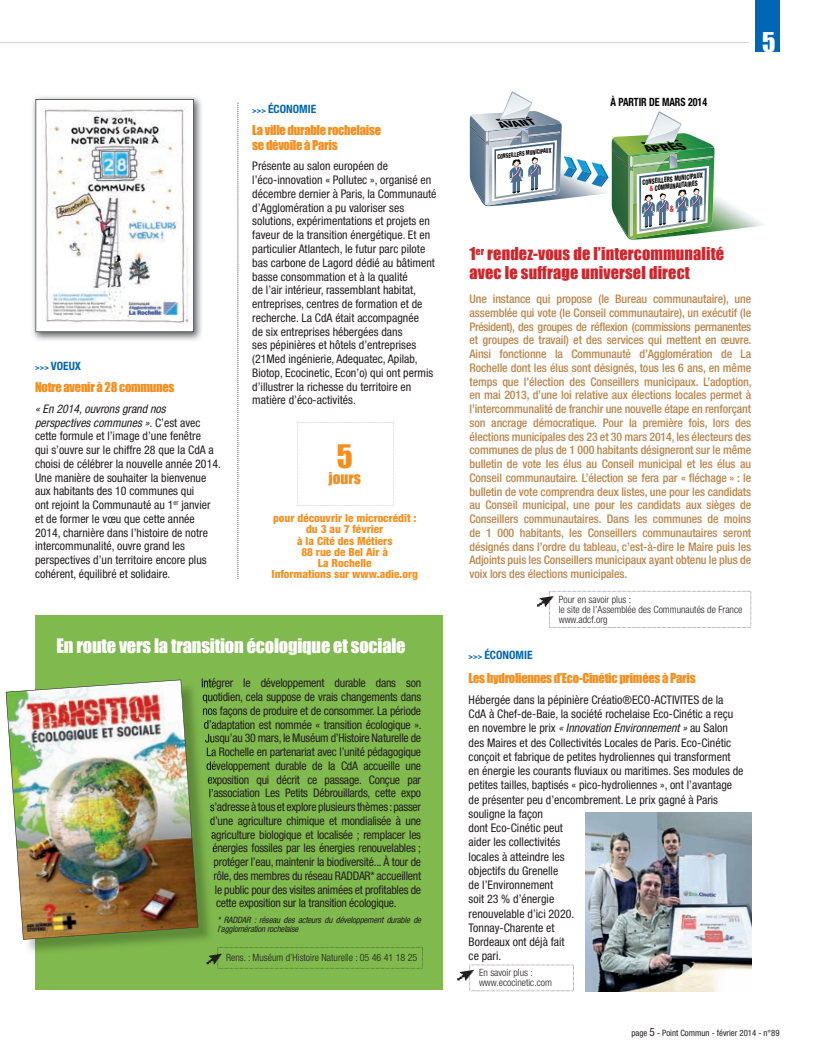
<style>
.page{position:relative;width:815px;height:1063px;background:#fff}
.page>*{position:absolute;margin:0;border:0;box-sizing:border-box;transform-origin:0 0}
.t1{font:29.75px "Impact";color:#f68e1e}
.t2{font:25px "Impact";color:#fff}
.t3{font:18.38px "Impact";letter-spacing:-.01em;color:#fff}
.t4{font:16.25px/18.8px "Impact";letter-spacing:.01em;color:#d1232a}
.t5{font:15px "Impact";color:#f68e1e}
.t6{font:12.5px/15px "Impact";letter-spacing:-.02em;color:#f68e1e}
.t7{font:condensed 11.88px/13.8px "Helvetica Neue";color:#231f20}
.t8{font:500 condensed 11.88px/13.8px "Helvetica Neue";letter-spacing:-.01em;color:#ba864d;text-align:justify}
.t9{font:condensed 11.88px "Helvetica Neue";letter-spacing:-.02em;color:#231f20}
.t10{font:700 condensed 11.5px "Helvetica Neue";color:#0166b3}
.t11{font:700 condensed 11.38px "Helvetica Neue";color:#000001;scale:.87 1}
.t12{font:800 condensed 11.25px/11.2px "Helvetica Neue";color:#f68e1e;text-align:center}
.t13{font:300 condensed 10px/10px "Helvetica Neue";color:#231f20}
.t14{font:italic 800 condensed 9.75px "Helvetica Neue";color:#000001;scale:1.53 1}
.t15{font:italic condensed 8.75px/8.8px "Helvetica Neue";letter-spacing:-.02em;color:#231f20}
.t16{font:condensed 8.75px "Helvetica Neue";color:#231f20}
.t17{font:italic 800 condensed 8.75px "Helvetica Neue";color:#000001;scale:1.53 1}
.t18{font:800 condensed 7.25px/7.2px "Helvetica Neue";color:#000001;text-align:center;scale:.76 1}
.t19{font:800 condensed 6.5px "Helvetica Neue";color:#000001;scale:.76 1}
.s1{font-size:7.75px}
.s2{font-style:italic}
.s3{color:#d62229}
.s4{font-size:11.25px}
</style>
<div class="page">
<svg style="left:298px;top:422px;width:96px;height:84px"></svg>
<div style="left:755px;top:0;width:25px;height:51px;background:#0166b3"></div>
<svg style="left:237px;top:103px;width:1px;height:476px"></svg>
<div style="left:35px;top:616px;width:408px;height:374px;background:#80b94e"></div>
<img style="left:33px;top:97px;width:169px;height:243px">
<svg style="left:35px;top:99px;width:159px;height:233px"></svg>
<svg style="left:457px;top:965px;width:117px;height:27px"></svg>
<svg style="left:537px;top:591px;width:215px;height:37px"></svg>
<svg style="left:206px;top:947px;width:217px;height:22px"></svg>
<img style="left:585px;top:812px;width:166px;height:179px">
<img style="left:28px;top:940px;width:7px;height:12px">
<svg style="left:202px;top:682px;width:12px;height:173px"></svg>
<img style="left:6px;top:680px;width:192px;height:260px">
<svg style="left:470px;top:91px;width:294px;height:149px"></svg>
<p class="t10" style="left:35px;top:359px;width:48px"><span class="s1">&gt;&gt;&gt;</span> VOEUX</p>
<p class="t6" style="left:35px;top:379px;width:141px">Notre avenir à 28 communes</p>
<p class="t7" style="left:35px;top:402px;width:187px"><span class="s2">« En 2014, ouvrons grand nos perspectives communes ».</span> C’est avec cette formule et l’image d’une fenêtre<br>qui s’ouvre sur le chiffre 28 que la CdA a choisi de célébrer la nouvelle année 2014.<br>Une manière de souhaiter la bienvenue aux habitants des 10 communes qui<br>ont rejoint la Communauté au 1<sup>er</sup> janvier et de former le vœu que cette année 2014, charnière dans l’histoire de notre intercommunalité, ouvre grand les perspectives d’un territoire encore plus cohérent, équilibré et solidaire.</p>
<p class="t10" style="left:252px;top:102px;width:65px"><span class="s1">&gt;&gt;&gt;</span> ÉCONOMIE</p>
<p class="t6" style="left:252px;top:122px;width:130px">La ville durable rochelaise se dévoile à Paris</p>
<p class="t7" style="left:252px;top:159px;width:186px">Présente au salon européen de l’éco-innovation « Pollutec », organisé en décembre dernier à Paris, la Communauté d’Agglomération a pu valoriser ses solutions, expérimentations et projets en faveur de la transition énergétique. Et en particulier Atlantech, le futur parc pilote bas carbone de Lagord dédié au bâtiment basse consommation et à la qualité<br>de l’air intérieur, rassemblant habitat, entreprises, centres de formation et de recherche. La CdA était accompagnée<br>de six entreprises hébergées dans<br>ses pépinières et hôtels d’entreprises (21Med ingénierie, Adequatec, Apilab, Biotop, Ecocinetic, Econ’o) qui ont permis d’illustrer la richesse du territoire en matière d’éco-activités.</p>
<h1 class="t1" style="left:337px;top:433px;width:17px">5</h1>
<p class="t5" style="left:329px;top:467px;width:34px">jours</p>
<p class="t12" style="left:272px;top:512px;width:148px">pour découvrir le microcrédit : du 3 au 7 février<br>à la Cité des Métiers<br>88 rue de Bel Air à<br>La Rochelle<br>Informations sur www.adie.org</p>
<h3 class="t3" style="left:57px;top:631px;width:351px">En route vers la transition écologique et sociale</h3>
<p class="t9" style="left:201px;top:676px;width:221px">Intégrer le développement durable dans son</p>
<p class="t9" style="left:202px;top:690px;width:220px">quotidien, cela suppose de vrais changements dans</p>
<p class="t9" style="left:202px;top:704px;width:220px">nos façons de produire et de consommer. La période</p>
<p class="t9" style="left:204px;top:718px;width:219px">d’adaptation est nommée « transition écologique ».</p>
<p class="t9" style="left:205px;top:731px;width:218px">Jusqu’au 30 mars, le Muséum d’Histoire Naturelle de</p>
<p class="t9" style="left:206px;top:745px;width:217px">La Rochelle en partenariat avec l’unité pédagogique</p>
<p class="t9" style="left:206px;top:759px;width:216px">développement durable de la CdA accueille une</p>
<p class="t9" style="left:207px;top:773px;width:215px">exposition qui décrit ce passage. Conçue par</p>
<p class="t9" style="left:209px;top:786px;width:214px">l’association Les Petits Débrouillards, cette expo</p>
<p class="t9" style="left:210px;top:800px;width:213px">s’adresse à tous et explore plusieurs thèmes : passer</p>
<p class="t9" style="left:210px;top:814px;width:213px">d’une agriculture chimique et mondialisée à une</p>
<p class="t9" style="left:211px;top:828px;width:211px">agriculture biologique et localisée ; remplacer les</p>
<p class="t9" style="left:212px;top:841px;width:210px">énergies fossiles par les énergies renouvelables ;</p>
<p class="t9" style="left:214px;top:855px;width:209px">protéger l’eau, maintenir la biodiversité... À tour de</p>
<p class="t9" style="left:214px;top:869px;width:209px">rôle, des membres du réseau RADDAR* accueillent</p>
<p class="t9" style="left:215px;top:883px;width:208px">le public pour des visites animées et profitables de</p>
<p class="t9" style="left:216px;top:896px;width:182px">cette exposition sur la transition écologique.</p>
<p class="t15" style="left:217px;top:916px;width:205px">* RADDAR : réseau des acteurs du développement durable de l’agglomération rochelaise</p>
<p class="t13" style="left:226px;top:952px;width:193px">Rens. : Muséum d’Histoire Naturelle : 05 46 41 18 25</p>
<p class="t17" style="left:501px;top:119px;width:25px;rotate:-5deg">AVANT</p>
<p class="t19" style="left:497px;top:153px;width:73px;rotate:-7deg">CONSEILLERS MUNICIPAUX</p>
<p class="t11" style="left:610px;top:95px;width:113px">À PARTIR DE MARS 2014</p>
<p class="t14" style="left:646px;top:143px;width:28px;rotate:-5deg">APRÈS</p>
<p class="t18" style="left:642px;top:179px;width:82px;rotate:-7deg">CONSEILLERS MUNICIPAUX <span class="s3">&amp;</span> COMMUNAUTAIRES</p>
<h2 class="t2" style="left:762px;top:22px;width:15px">5</h2>
<h3 class="t4" style="left:469px;top:244px;width:256px">1<sup>er</sup> rendez-vous de l’intercommunalité avec le suffrage universel direct</h3>
<p class="t8" style="left:469px;top:292px;width:284px">Une instance qui propose (le Bureau communautaire), une assemblée qui vote (le Conseil communautaire), un exécutif (le Président), des groupes de réflexion (commissions permanentes et groupes de travail) et des services qui mettent en œuvre.<br>Ainsi fonctionne la Communauté d’Agglomération de La Rochelle dont les élus sont désignés, tous les 6 ans, en même temps que l’élection des Conseillers municipaux. L’adoption, en mai 2013, d’une loi relative aux élections locales permet à l’intercommunalité de franchir une nouvelle étape en renforçant son ancrage démocratique. Pour la première fois, lors des élections municipales des 23 et 30 mars 2014, les électeurs des communes de plus de 1 000 habitants désigneront sur le même bulletin de vote les élus au Conseil municipal et les élus au Conseil communautaire. L’élection se fera par « fléchage » : le bulletin de vote comprendra deux listes, une pour les candidats au Conseil municipal, une pour les candidats aux sièges de Conseillers communautaires. Dans les communes de moins de 1 000 habitants, les Conseillers communautaires seront désignés dans l’ordre du tableau, c’est-à-dire le Maire puis les Adjoints puis les Conseillers municipaux ayant obtenu le plus de voix lors des élections municipales.</p>
<p class="t13" style="left:559px;top:594px;width:185px">Pour en savoir plus :<br>le site de l’Assemblée des Communautés de France www.adcf.org</p>
<p class="t10" style="left:469px;top:648px;width:65px"><span class="s1">&gt;&gt;&gt;</span> ÉCONOMIE</p>
<p class="t6" style="left:469px;top:670px;width:228px">Les hydroliennes d’Eco-Cinétic primées à Paris</p>
<p class="t7" style="left:469px;top:692px;width:276px;line-height:14.2px">Hébergée dans la pépinière Créatio®ECO-ACTIVITES de la CdA à Chef-de-Baie, la société rochelaise Eco-Cinétic a reçu en novembre le prix <span class="s2">« Innovation Environnement »</span> au Salon des Maires et des Collectivités Locales de Paris. Eco-Cinétic conçoit et fabrique de petites hydroliennes qui transforment en énergie les courants fluviaux ou maritimes. Ses modules de petites tailles, baptisés « pico-hydroliennes », ont l’avantage de présenter peu d’encombrement. Le prix gagné à Paris souligne la façon<br>dont Eco-Cinétic peut<br>aider les collectivités<br>locales à atteindre les<br>objectifs du Grenelle<br>de l’Environnement<br>soit 23 % d’énergie<br>renouvelable d’ici 2020.<br>Tonnay-Charente et<br>Bordeaux ont déjà fait<br>ce pari.</p>
<p class="t13" style="left:479px;top:968px;width:74px">En savoir plus : www.ecocinetic.com</p>
<p class="t16" style="left:632px;top:1028px;width:150px">page <span class="s4">5</span> - Point Commun - février 2014 - n°89</p>
</div>
